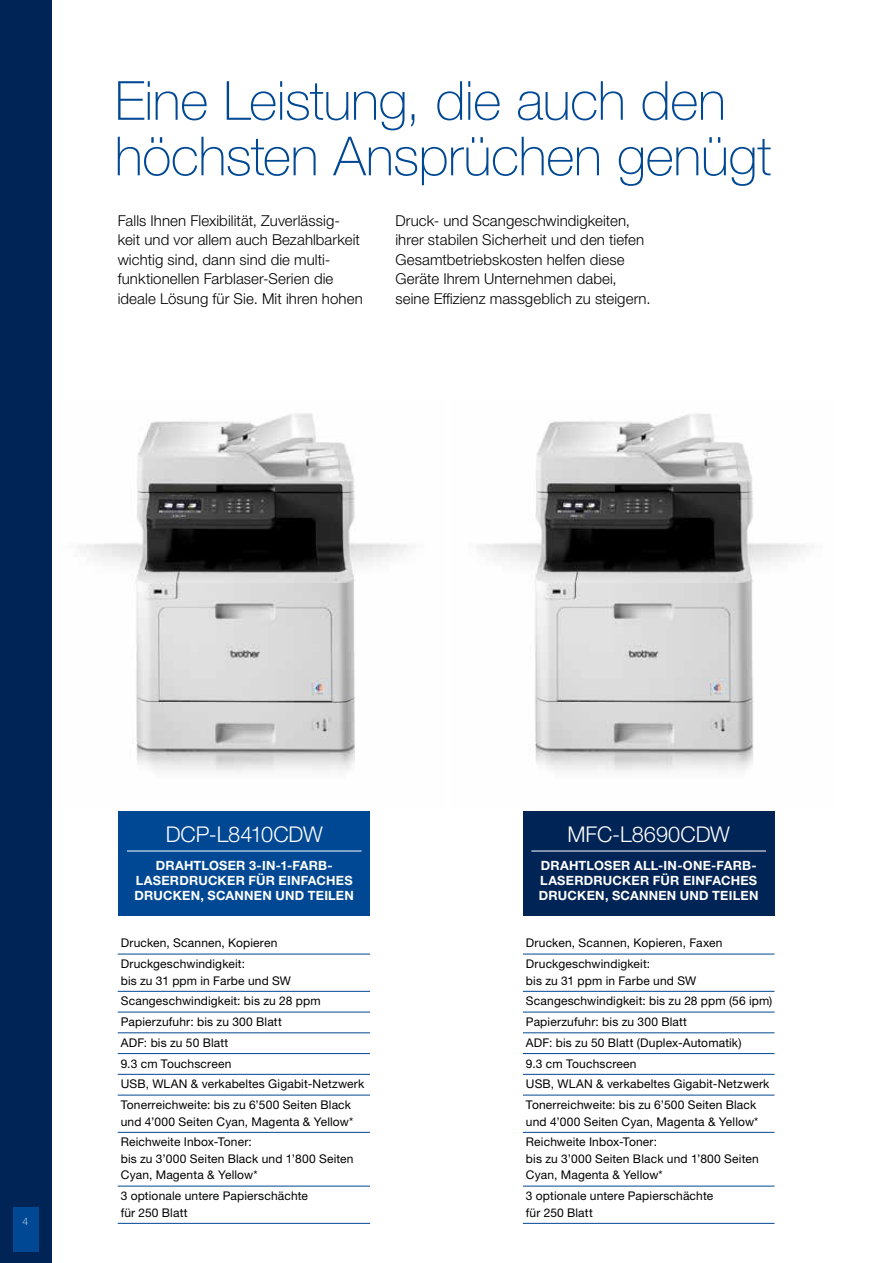
<style>
.page{position:relative;width:893px;height:1263px;background:#fff}
.page>*{position:absolute;margin:0;border:0;box-sizing:border-box;transform-origin:0 0}
.t1{font:100 54px/55.5px "Helvetica Neue LTW1 G";letter-spacing:-.01em;color:#004893}
.t2{font:300 21.75px "Helvetica Neue LTW1 G";letter-spacing:-.005em;color:#fff}
.t3{font:300 15px/19.5px "Helvetica Neue LTW1 G";letter-spacing:.005em;color:#000}
.t4{font:700 12.75px/15px "Helvetica Neue LTW1 G";letter-spacing:.02em;color:#fff;text-align:center}
.t5{font:12px/20.7px "Helvetica Neue LTW1 G";letter-spacing:.015em;color:#000}
.t6{font:100 10.5px "Helvetica Neue LTW1 G";color:#fff}
</style>
<div class="page">
<img style="left:51px;top:402px;width:357px;height:404px">
<div style="left:0;top:0;width:51px;height:1263px;background:#002455"></div>
<div style="left:13px;top:1208px;width:25px;height:44px;background:#004893"></div>
<img style="left:477px;top:413px;width:329px;height:358px">
<hr style="left:118px;top:954px;width:252px;height:1px;background:#004893">
<hr style="left:118px;top:991px;width:252px;height:1px;background:#004893">
<hr style="left:118px;top:1012px;width:252px;height:1px;background:#004893">
<hr style="left:118px;top:1032px;width:252px;height:1px;background:#004893">
<hr style="left:118px;top:1053px;width:252px;height:1px;background:#004893">
<hr style="left:118px;top:1074px;width:252px;height:1px;background:#004893">
<hr style="left:118px;top:1095px;width:252px;height:1px;background:#004893">
<hr style="left:118px;top:1132px;width:252px;height:1px;background:#004893">
<hr style="left:118px;top:1186px;width:252px;height:1px;background:#004893">
<hr style="left:118px;top:1223px;width:252px;height:1px;background:#004893">
<hr style="left:523px;top:954px;width:251px;height:1px;background:#004893">
<hr style="left:523px;top:991px;width:251px;height:1px;background:#004893">
<hr style="left:523px;top:1012px;width:251px;height:1px;background:#004893">
<hr style="left:523px;top:1032px;width:251px;height:1px;background:#004893">
<hr style="left:523px;top:1053px;width:251px;height:1px;background:#004893">
<hr style="left:523px;top:1074px;width:251px;height:1px;background:#004893">
<hr style="left:523px;top:1095px;width:251px;height:1px;background:#004893">
<hr style="left:523px;top:1132px;width:251px;height:1px;background:#004893">
<hr style="left:523px;top:1186px;width:251px;height:1px;background:#004893">
<hr style="left:523px;top:1223px;width:251px;height:1px;background:#004893">
<div style="left:118px;top:811px;width:252px;height:104px;background:#004893"></div>
<hr style="left:127px;top:851px;width:235px;height:1px;background:#fff">
<div style="left:523px;top:811px;width:251px;height:104px;background:#002455"></div>
<hr style="left:531px;top:851px;width:235px;height:1px;background:#fff">
<h1 class="t1" style="left:115px;top:73px;width:658px">Eine Leistung, die auch den höchsten Ansprüchen genügt</h1>
<p class="t3" style="left:118px;top:211px;width:246px">Falls Ihnen Flexibilität, Zuverlässig&shy;keit und vor allem auch Bezahlbarkeit wichtig sind, dann sind die multi&shy;funktionellen Farblaser-Serien die ideale Lösung für Sie. Mit ihren hohen</p>
<p class="t3" style="left:395px;top:211px;width:257px">Druck- und Scangeschwindigkeiten, ihrer stabilen Sicherheit und den tiefen Gesamtbetriebskosten helfen diese Geräte Ihrem Unternehmen dabei, seine Effizienz massgeblich zu steigern.</p>
<p class="t6" style="left:23px;top:1215px;width:7px">4</p>
<h2 class="t2" style="left:166px;top:821px;width:159px">DCP-L8410CDW</h2>
<p class="t4" style="left:134px;top:858px;width:221px">DRAHTLOSER 3-IN-1-FARB-<br>LASERDRUCKER FÜR EINFACHES<br>DRUCKEN, SCANNEN UND TEILEN</p>
<p class="t5" style="left:121px;top:932px;width:158px">Drucken, Scannen, Kopieren<br>Druckgeschwindigkeit:</p>
<p class="t5" style="left:121px;top:970px;width:245px">bis zu 31 ppm in Farbe und SW<br>Scangeschwindigkeit: bis zu 28 ppm<br>Papierzufuhr: bis zu 300 Blatt<br>ADF: bis zu 50 Blatt<br>9.3 cm Touchscreen<br>USB, WLAN &amp; verkabeltes Gigabit-Netzwerk<br>Tonerreichweite: bis zu 6’500 Seiten Black</p>
<p class="t5" style="left:121px;top:1111px;width:234px">und 4’000 Seiten Cyan, Magenta &amp; Yellow*<br>Reichweite Inbox-Toner:</p>
<p class="t5" style="left:121px;top:1150px;width:234px;line-height:16.5px">bis zu 3’000 Seiten Black und 1’800 Seiten<br>Cyan, Magenta &amp; Yellow*</p>
<p class="t5" style="left:121px;top:1187px;width:189px;line-height:16.5px">3 optionale untere Papierschächte für 250 Blatt</p>
<h2 class="t2" style="left:567px;top:821px;width:164px">MFC-L8690CDW</h2>
<p class="t4" style="left:539px;top:858px;width:221px;text-align:left">DRAHTLOSER ALL-IN-ONE-FARB-<br>LASERDRUCKER FÜR EINFACHES<br>DRUCKEN, SCANNEN UND TEILEN</p>
<p class="t5" style="left:526px;top:932px;width:198px">Drucken, Scannen, Kopieren, Faxen<br>Druckgeschwindigkeit:</p>
<p class="t5" style="left:526px;top:970px;width:248px">bis zu 31 ppm in Farbe und SW Scangeschwindigkeit: bis zu 28 ppm (56 ipm)<br>Papierzufuhr: bis zu 300 Blatt<br>ADF: bis zu 50 Blatt (Duplex-Automatik)<br>9.3 cm Touchscreen<br>USB, WLAN &amp; verkabeltes Gigabit-Netzwerk Tonerreichweite: bis zu 6’500 Seiten Black</p>
<p class="t5" style="left:526px;top:1111px;width:234px">und 4’000 Seiten Cyan, Magenta &amp; Yellow*<br>Reichweite Inbox-Toner:</p>
<p class="t5" style="left:526px;top:1150px;width:234px;line-height:16.5px">bis zu 3’000 Seiten Black und 1’800 Seiten<br>Cyan, Magenta &amp; Yellow*</p>
<p class="t5" style="left:526px;top:1187px;width:189px;line-height:16.5px">3 optionale untere Papierschächte für 250 Blatt</p>
</div>
